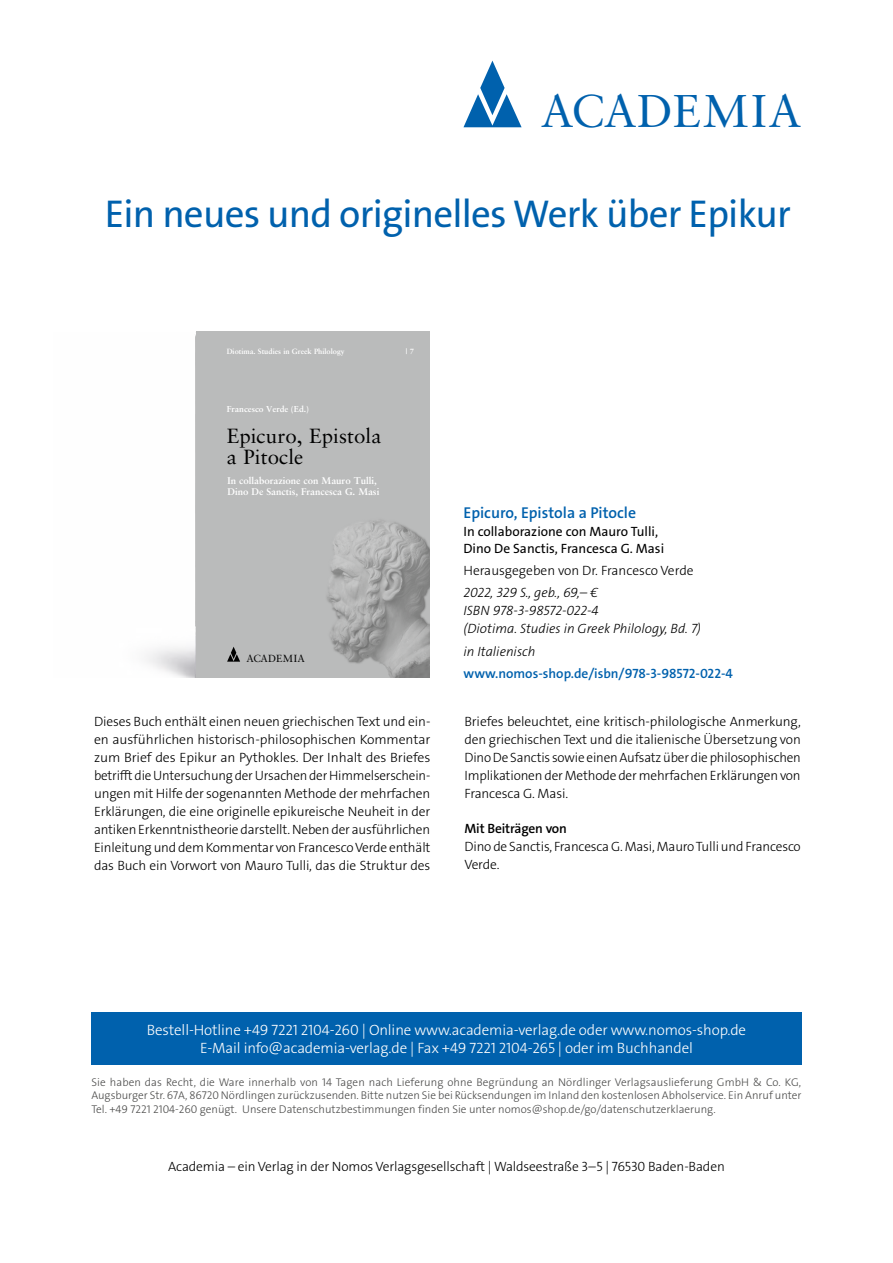
<style>
.page{position:relative;width:893px;height:1263px;background:#fff}
.page>*{position:absolute;margin:0;border:0;box-sizing:border-box;transform-origin:0 0}
.t1{font:45.9px "Sabon LT Std";letter-spacing:.01em;color:#0061ad}
.t2{font:39px "The Sans Os F";letter-spacing:-.02em;color:#0061ad}
.t3{font:20.55px/21.6px "Sabon LT Std";letter-spacing:.005em;color:#000}
.t4{font:600 15.75px "The Sans Os F";color:#0061ad}
.t5{font:300 15px/18px "The Sans Os F";letter-spacing:-.01em;color:#fff;text-align:center}
.t6{font:300 13.5px/18px "The Sans Os F";letter-spacing:-.01em;color:#000;text-align:justify}
.t7{font:italic 300 13.5px/18px "The Sans Os F";color:#000}
.t8{font:13.5px/17.2px "The Sans Os F";color:#000}
.t9{font:600 13.5px "The Sans Os F";color:#0061ad}
.t10{font:600 13.5px "The Sans Os F";letter-spacing:-.01em;color:#000}
.t11{font:300 11.25px/13.5px "The Sans Os F";color:#4a4a49;text-align:justify}
.t12{font:10.35px "Sabon LT Std";letter-spacing:.01em;color:#000}
.t13{font:700 9.75px/10.8px "Sabon LT Std";color:#fff}
.t14{font:700 8.7px "Sabon LT Std";color:#fff}
.t15{font:700 7.5px "Sabon LT Std";color:#fff}
</style>
<div class="page">
<div style="left:91px;top:1012px;width:710px;height:52px;background:#0061ad"></div>
<svg style="left:463px;top:61px;width:59px;height:66px"></svg>
<img style="left:146px;top:335px;width:50px;height:343px">
<div style="left:196px;top:331px;width:234px;height:347px;background:#babbbb"></div>
<svg style="left:227px;top:647px;width:13px;height:15px"></svg>
<img style="left:327px;top:521px;width:103px;height:157px">
<h1 class="t1" style="left:541px;top:84px;width:262px">ACADEMIA</h1>
<h2 class="t2" style="left:105px;top:189px;width:688px">Ein neues und originelles Werk über Epikur</h2>
<p class="t15" style="left:227px;top:347px;width:119px">Diotima. Studies in Greek Philology</p>
<p class="t15" style="left:406px;top:347px;width:10px">| 7</p>
<p class="t14" style="left:227px;top:403px;width:84px">Francesco Verde (Ed.)</p>
<h3 class="t3" style="left:227px;top:424px;width:156px">Epicuro, Epistola a Pitocle</h3>
<p class="t13" style="left:227px;top:475px;width:153px">In collaborazione con Mauro Tulli,<br>Dino De Sanctis, Francesca G. Masi</p>
<p class="t12" style="left:246px;top:652px;width:60px">ACADEMIA</p>
<p class="t4" style="left:463px;top:503px;width:174px">Epicuro, Epistola a Pitocle</p>
<p class="t8" style="left:463px;top:522px;width:202px">In collaborazione con Mauro Tulli,<br>Dino De Sanctis, Francesca G. Masi</p>
<p class="t6" style="left:463px;top:561px;width:232px">Herausgegeben von Dr. Francesco Verde</p>
<p class="t7" style="left:463px;top:584px;width:239px">2022, 329 S., geb., 69,– €<br>ISBN 978-3-98572-022-4<br>(Diotima. Studies in Greek Philology, Bd. 7)</p>
<p class="t7" style="left:463px;top:642px;width:73px">in Italienisch</p>
<p class="t9" style="left:463px;top:664px;width:271px">www.nomos-shop.de/isbn/978-3-98572-022-4</p>
<p class="t6" style="left:94px;top:713px;width:338px">Dieses Buch enthält einen neuen griechischen Text und ein&shy;en ausführlichen historisch-philosophischen Kommentar zum Brief des Epikur an Pythokles. Der Inhalt des Briefes betrifft die Untersuchung der Ursachen der Himmelserschein&shy;ungen mit Hilfe der sogenannten Methode der mehrfachen Erklärungen, die eine originelle epikureische Neuheit in der antiken Erkenntnistheorie darstellt. Neben der ausführlichen Einleitung und dem Kommentar von Francesco Verde enthält das Buch ein Vorwort von Mauro Tulli, das die Struktur des</p>
<p class="t6" style="left:464px;top:713px;width:338px">Briefes beleuchtet, eine kritisch-philologische Anmerkung, den griechischen Text und die italienische Übersetzung von Dino De Sanctis sowie einen Aufsatz über die philosophischen Implikationen der Methode der mehrfachen Erklärungen von Francesca G. Masi.</p>
<p class="t10" style="left:464px;top:820px;width:104px">Mit Beiträgen von</p>
<p class="t6" style="left:464px;top:838px;width:338px">Dino de Sanctis, Francesca G. Masi, Mauro Tulli und Francesco<br>Verde.</p>
<p class="t5" style="left:147px;top:1021px;width:601px">Bestell-Hotline +49 7221 2104-260 | Online www.academia-verlag.de oder www.nomos-shop.de<br>E-Mail info@academia-verlag.de | Fax +49 7221 2104-265 | oder im Buchhandel</p>
<p class="t11" style="left:91px;top:1075px;width:712px">Sie haben das Recht, die Ware innerhalb von 14 Tagen nach Lieferung ohne Begründung an Nördlinger Verlagsauslieferung GmbH &amp; Co. KG, Augsburger Str. 67A, 86720 Nördlingen zurückzusenden. Bitte nutzen Sie bei Rücksendungen im Inland den kostenlosen Abholservice. Ein Anruf unter Tel. +49 7221 2104-260 genügt. Unsere Datenschutzbestimmungen finden Sie unter nomos@shop.de/go/datenschutzerklaerung.</p>
<p class="t6" style="left:168px;top:1157px;width:558px">Academia – ein Verlag in der Nomos Verlagsgesellschaft | Waldseestraße 3–5 | 76530 Baden-Baden</p>
</div>
